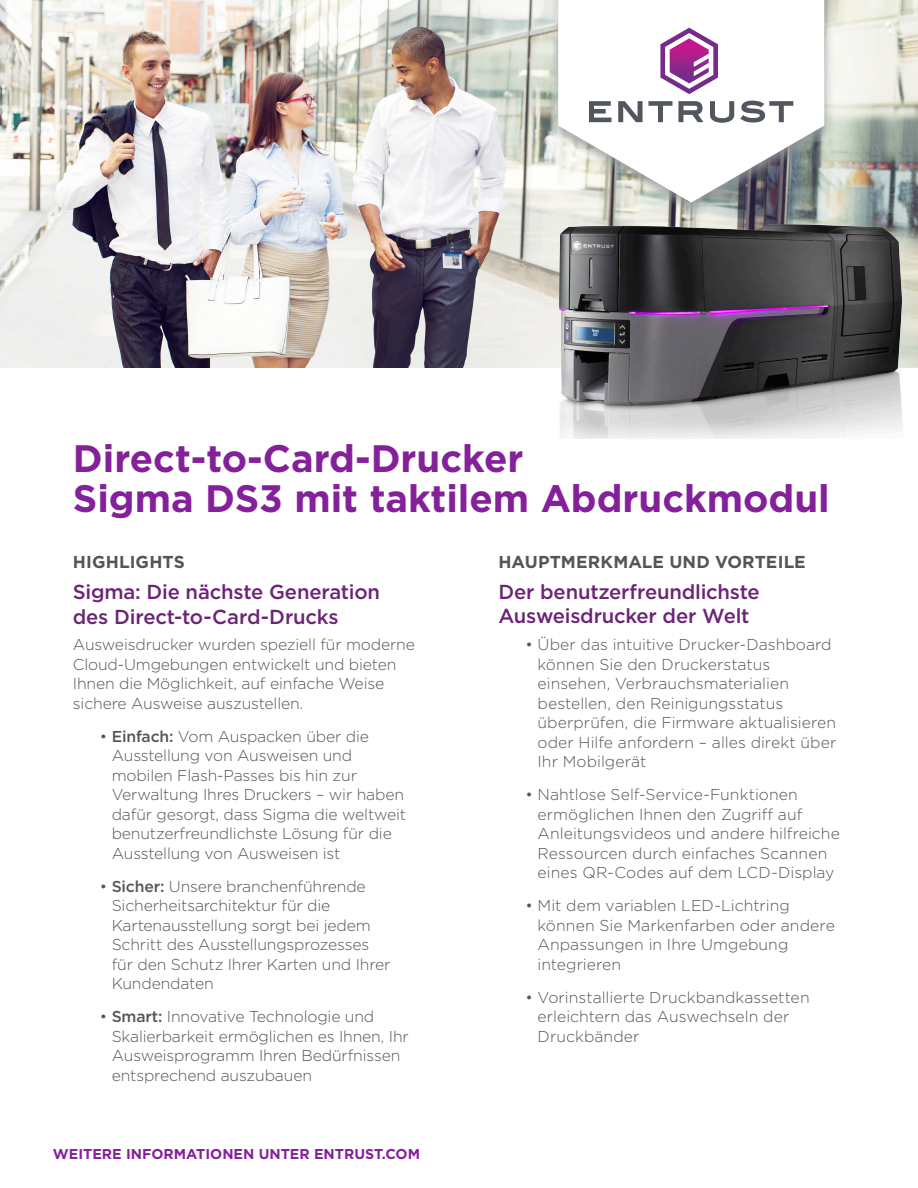
<style>
.page{position:relative;width:918px;height:1188px;background:#fff}
.page>*{position:absolute;margin:0;border:0;box-sizing:border-box;transform-origin:0 0}
.Headline{font:700 38.25px/39.8px "Gotham";color:#85209b}
._1_Header{font:500 20.25px/24.8px "Gotham";letter-spacing:-.01em;color:#6c2476}
.Bullet_copy{font:700 17.25px "Gotham";letter-spacing:.005em;color:#54555a}
._1_Header-2{font:700 17.25px "Gotham";letter-spacing:.005em;color:#54555a}
.Body_copy{font:300 15.75px/19.5px "Gotham";letter-spacing:-.01em;color:#54555a}
.Bullet_copy-2{font:300 15.75px/19.5px "Gotham";letter-spacing:.005em;color:#54555a}
.CTA_URL_front{font:700 14.25px "Gotham";color:#85209b}
.s1{font-weight:500}
</style>
<div class="page">
<img style="left:0;top:0;width:918px;height:367px">
<img style="left:531px;top:367px;width:379px;height:72px">
<img style="left:559px;top:224px;width:343px;height:181px">
<div style="left:550px;top:0;width:283px;height:217px;background:#96989a;opacity:.75"></div>
<svg style="left:558px;top:0;width:266px;height:202px"></svg>
<svg style="left:589px;top:101px;width:23px;height:21px"></svg>
<svg style="left:618px;top:101px;width:86px;height:21px"></svg>
<svg style="left:710px;top:101px;width:24px;height:22px"></svg>
<svg style="left:740px;top:100px;width:53px;height:23px"></svg>
<svg style="left:660px;top:28px;width:58px;height:66px"></svg>
<p class="Headline" style="left:73px;top:438px;width:758px">Direct-to-Card-Drucker<br>Sigma DS3 mit taktilem Abdruckmodul</p>
<p class="_1_Header-2" style="left:73px;top:550px;width:113px">HIGHLIGHTS</p>
<p class="_1_Header" style="left:73px;top:579px;width:309px">Sigma: Die nächste Generation des Direct-to-Card-Drucks</p>
<p class="Body_copy" style="left:73px;top:634px;width:343px">Ausweisdrucker wurden speziell für moderne Cloud-Umgebungen entwickelt und bieten Ihnen die Möglichkeit, auf einfache Weise sichere Ausweise auszustellen.</p>
<p class="Body_copy" style="left:112px;top:726px;width:296px;text-indent:-12px">• <span class="s1">Einfach:</span> Vom Auspacken über die Ausstellung von Ausweisen und mobilen Flash-Passes bis hin zur Verwaltung Ihres Druckers – wir haben dafür gesorgt, dass Sigma die weltweit benutzerfreundlichste Lösung für die Ausstellung von Ausweisen ist</p>
<p class="Body_copy" style="left:112px;top:876px;width:280px;text-indent:-12px">• <span class="s1">Sicher:</span> Unsere branchenführende<br>Sicherheitsarchitektur für die<br>Kartenausstellung sorgt bei jedem<br>Schritt des Ausstellungsprozesses für den Schutz Ihrer Karten und Ihrer<br>Kundendaten</p>
<p class="Body_copy" style="left:112px;top:1006px;width:299px;text-indent:-12px">• <span class="s1">Smart:</span> Innovative Technologie und Skalierbarkeit ermöglichen es Ihnen, Ihr Ausweisprogramm Ihren Bedürfnissen entsprechend auszubauen</p>
<p class="CTA_URL_front" style="left:53px;top:1144px;width:369px">WEITERE INFORMATIONEN UNTER ENTRUST.COM</p>
<p class="Bullet_copy" style="left:498px;top:550px;width:309px">HAUPTMERKMALE UND VORTEILE</p>
<p class="_1_Header" style="left:498px;top:579px;width:263px;line-height:24.3px">Der benutzerfreundlichste<br>Ausweisdrucker der Welt</p>
<p class="Bullet_copy-2" style="left:538px;top:635px;width:300px;text-indent:-12px">• Über das intuitive Drucker-Dashboard können Sie den Druckerstatus einsehen, Verbrauchsmaterialien bestellen, den Reinigungsstatus überprüfen, die Firmware aktualisieren oder Hilfe anfordern – alles direkt über Ihr Mobilgerät</p>
<p class="Bullet_copy-2" style="left:538px;top:785px;width:304px;text-indent:-12px">• Nahtlose Self-Service-Funktionen ermöglichen Ihnen den Zugriff auf Anleitungsvideos und andere hilfreiche Ressourcen durch einfaches Scannen eines QR-Codes auf dem LCD-Display</p>
<p class="Bullet_copy-2" style="left:538px;top:896px;width:299px;text-indent:-12px">• Mit dem variablen LED-Lichtring können Sie Markenfarben oder andere<br>Anpassungen in Ihre Umgebung integrieren</p>
<p class="Bullet_copy-2" style="left:538px;top:987px;width:274px;text-indent:-12px">• Vorinstallierte Druckbandkassetten erleichtern das Auswechseln der<br>Druckbänder</p>
</div>
